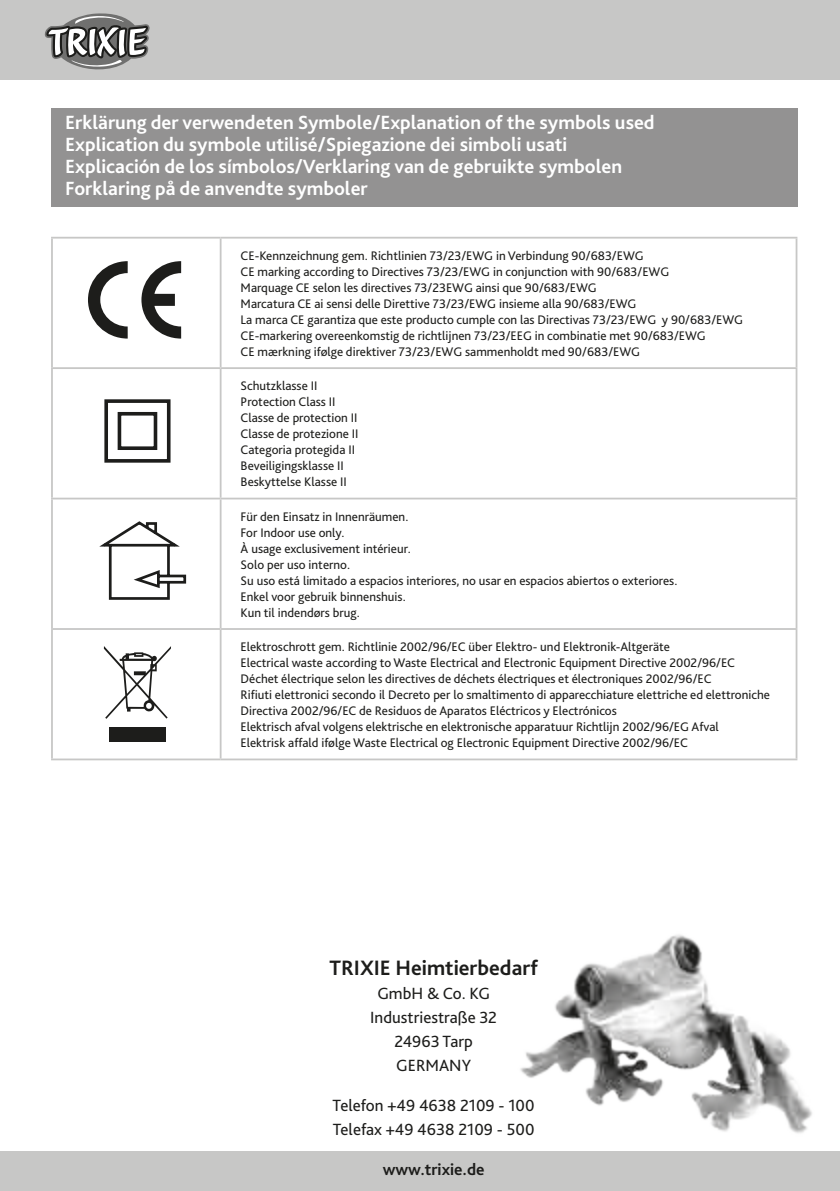
<style>
.page{position:relative;width:840px;height:1191px;background:#fff}
.page>*{position:absolute;margin:0;border:0;box-sizing:border-box;transform-origin:0 0}
.t1{font:700 21.8px "Bliss Pro";color:#1d1d1b}
.t2{font:700 20px/22px "Bliss Pro";color:#fff}
.t3{font:17px/24px "Bliss Pro";color:#1d1d1b;text-align:center}
.t4{font:700 17px "Bliss Pro";color:#1d1d1b}
.t5{font:13px/16px "Bliss Pro";color:#1d1d1b}
</style>
<div class="page">
<div style="left:0;top:1151px;width:839px;height:40px;background:#c7c7c6"></div>
<div style="left:0;top:0;width:839px;height:79px;background:#c7c7c6"></div>
<svg style="left:45px;top:13px;width:104px;height:57px"></svg>
<div style="left:51px;top:108px;width:746px;height:98px;background:#939292"></div>
<hr style="left:51px;top:237px;width:169px;height:1px;background:#c7c7c6">
<hr style="left:51px;top:238px;width:2px;height:129px;background:#c7c7c6">
<hr style="left:220px;top:237px;width:577px;height:1px;background:#c7c7c6">
<hr style="left:219px;top:238px;width:2px;height:129px;background:#c7c7c6">
<hr style="left:795px;top:238px;width:2px;height:129px;background:#c7c7c6">
<hr style="left:51px;top:367px;width:169px;height:2px;background:#c7c7c6">
<hr style="left:51px;top:369px;width:2px;height:128px;background:#c7c7c6">
<hr style="left:220px;top:367px;width:577px;height:2px;background:#c7c7c6">
<hr style="left:219px;top:369px;width:2px;height:128px;background:#c7c7c6">
<hr style="left:795px;top:369px;width:2px;height:128px;background:#c7c7c6">
<hr style="left:51px;top:497px;width:169px;height:2px;background:#c7c7c6">
<hr style="left:51px;top:499px;width:2px;height:129px;background:#c7c7c6">
<hr style="left:220px;top:497px;width:577px;height:2px;background:#c7c7c6">
<hr style="left:219px;top:499px;width:2px;height:129px;background:#c7c7c6">
<hr style="left:795px;top:499px;width:2px;height:129px;background:#c7c7c6">
<hr style="left:51px;top:628px;width:169px;height:2px;background:#c7c7c6">
<hr style="left:51px;top:630px;width:2px;height:128px;background:#c7c7c6">
<hr style="left:220px;top:628px;width:577px;height:2px;background:#c7c7c6">
<hr style="left:219px;top:630px;width:2px;height:128px;background:#c7c7c6">
<hr style="left:795px;top:630px;width:2px;height:128px;background:#c7c7c6">
<hr style="left:51px;top:758px;width:169px;height:2px;background:#c7c7c6">
<hr style="left:220px;top:758px;width:577px;height:2px;background:#c7c7c6">
<svg style="left:104px;top:399px;width:67px;height:64px"></svg>
<svg style="left:100px;top:521px;width:87px;height:79px"></svg>
<div style="left:109px;top:727px;width:57px;height:14px;background:#1d1d1b"></div>
<svg style="left:104px;top:646px;width:67px;height:73px"></svg>
<svg style="left:88px;top:261px;width:93px;height:77px"></svg>
<img style="left:520px;top:935px;width:292px;height:198px">
<h2 class="t2" style="left:65px;top:110px;width:590px">Erklärung der verwendeten Symbole/Explanation of the symbols used Explication du symbole utilisé/Spiegazione dei simboli usati Explicación de los símbolos/Verklaring van de gebruikte symbolen Forklaring på de anvendte symboler</h2>
<p class="t5" style="left:240px;top:247px;width:503px">CE-Kennzeichnung gem. Richtlinien 73/23/EWG in Verbindung 90/683/EWG<br>CE marking according to Directives 73/23/EWG in conjunction with 90/683/EWG<br>Marquage CE selon les directives 73/23EWG ainsi que 90/683/EWG<br>Marcatura CE ai sensi delle Direttive 73/23/EWG insieme alla 90/683/EWG<br>La marca CE garantiza que este producto cumple con las Directivas 73/23/EWG y 90/683/EWG CE-markering overeenkomstig de richtlijnen 73/23/EEG in combinatie met 90/683/EWG<br>CE mærkning ifølge direktiver 73/23/EWG sammenholdt med 90/683/EWG</p>
<p class="t5" style="left:240px;top:377px;width:119px">Schutzklasse II<br>Protection Class II<br>Classe de protection II<br>Classe de protezione II<br>Categoria protegida II<br>Beveiligingsklasse II<br>Beskyttelse Klasse II</p>
<p class="t5" style="left:240px;top:508px;width:438px">Für den Einsatz in Innenräumen.<br>For Indoor use only.<br>À usage exclusivement intérieur.<br>Solo per uso interno.<br>Su uso está limitado a espacios interiores, no usar en espacios abiertos o exteriores.<br>Enkel voor gebruik binnenshuis.<br>Kun til indendørs brug.</p>
<p class="t5" style="left:240px;top:638px;width:530px">Elektroschrott gem. Richtlinie 2002/96/EC über Elektro- und Elektronik-Altgeräte<br>Electrical waste according to Waste Electrical and Electronic Equipment Directive 2002/96/EC Déchet électrique selon les directives de déchets électriques et électroniques 2002/96/EC<br>Rifiuti elettronici secondo il Decreto per lo smaltimento di apparecchiature elettriche ed elettroniche Directiva 2002/96/EC de Residuos de Aparatos Eléctricos y Electrónicos<br>Elektrisch afval volgens elektrische en elektronische apparatuur Richtlijn 2002/96/EG Afval<br>Elektrisk affald ifølge Waste Electrical og Electronic Equipment Directive 2002/96/EC</p>
<h1 class="t1" style="left:329px;top:954px;width:210px">TRIXIE Heimtierbedarf</h1>
<h3 class="t3" style="left:370px;top:981px;width:128px">GmbH &amp; Co. KG<br>Industriestraße 32<br>24963 Tarp<br>GERMANY</h3>
<h3 class="t3" style="left:332px;top:1093px;width:203px;text-align:left">Telefon +49 4638 2109 - 100<br>Telefax +49 4638 2109 - 500</h3>
<h3 class="t4" style="left:382px;top:1158px;width:103px">www.trixie.de</h3>
</div>
